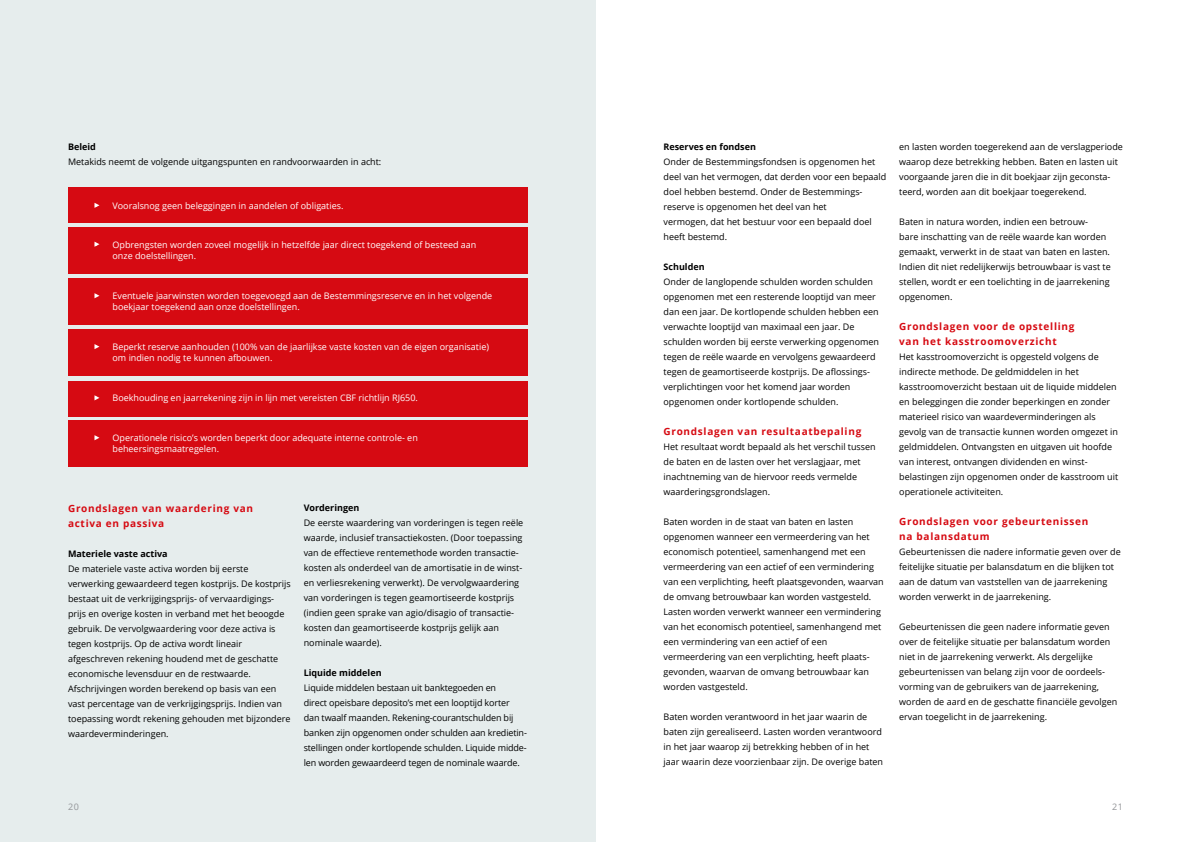
<style>
.page{position:relative;width:1191px;height:842px;background:#fff}
.page>*{position:absolute;margin:0;border:0;box-sizing:border-box;transform-origin:0 0}
.t1{font:700 10px/15px "Open Sans";letter-spacing:.07em;color:#d60a12}
.t2{font:9px/15px "Open Sans";color:#000}
.t3{font:9px/11px "Open Sans";color:#fff}
.t4{font:700 9px "Open Sans";color:#000}
.t5{font:9px "Open Sans";color:#939598}
</style>
<div class="page">
<div style="left:0;top:0;width:595px;height:842px;background:#e6eded"></div>
<div style="left:68px;top:279px;width:459px;height:46px;background:#d60a12"></div>
<div style="left:68px;top:330px;width:459px;height:46px;background:#d60a12"></div>
<div style="left:68px;top:227px;width:459px;height:47px;background:#d60a12"></div>
<div style="left:68px;top:420px;width:459px;height:47px;background:#d60a12"></div>
<div style="left:68px;top:188px;width:459px;height:35px;background:#d60a12"></div>
<div style="left:68px;top:381px;width:459px;height:35px;background:#d60a12"></div>
<svg style="left:94px;top:242px;width:5px;height:5px"></svg>
<svg style="left:94px;top:203px;width:5px;height:5px"></svg>
<svg style="left:94px;top:435px;width:5px;height:5px"></svg>
<svg style="left:94px;top:395px;width:5px;height:5px"></svg>
<svg style="left:94px;top:344px;width:5px;height:5px"></svg>
<svg style="left:94px;top:293px;width:5px;height:5px"></svg>
<p class="t4" style="left:68px;top:140px;width:29px">Beleid</p>
<p class="t2" style="left:68px;top:154px;width:315px">Metakids neemt de volgende uitgangspunten en randvoorwaarden in acht:</p>
<p class="t3" style="left:94px;top:200px;width:250px">• Vooralsnog geen beleggingen in aandelen of obligaties.</p>
<p class="t3" style="left:112px;top:239px;width:365px;text-indent:-18px">• Opbrengsten worden zoveel mogelijk in hetzelfde jaar direct toegekend of besteed aan onze doelstellingen.</p>
<p class="t3" style="left:112px;top:290px;width:381px;text-indent:-18px">• Eventuele jaarwinsten worden toegevoegd aan de Bestemmingsreserve en in het volgende boekjaar toegekend aan onze doelstellingen.</p>
<p class="t3" style="left:112px;top:341px;width:378px;text-indent:-18px">• Beperkt reserve aanhouden (100% van de jaarlijkse vaste kosten van de eigen organisatie) om indien nodig te kunnen afbouwen.</p>
<p class="t3" style="left:94px;top:392px;width:325px">• Boekhouding en jaarrekening zijn in lijn met vereisten CBF richtlijn RJ650.</p>
<p class="t3" style="left:112px;top:432px;width:307px;text-indent:-18px">• Operationele risico’s worden beperkt door adequate interne controle- en beheersingsmaatregelen.</p>
<p class="t1" style="left:68px;top:500px;width:186px">Grondslagen van waardering van activa en passiva</p>
<p class="t4" style="left:68px;top:547px;width:101px">Materiele vaste activa</p>
<p class="t2" style="left:68px;top:561px;width:224px">De materiele vaste activa worden bij eerste verwerking gewaardeerd tegen kostprijs. De kostprijs bestaat uit de verkrijgingsprijs- of vervaardigings&shy;prijs en overige kosten in verband met het beoogde gebruik. De vervolgwaardering voor deze activa is tegen kostprijs. Op de activa wordt lineair afgeschreven rekening houdend met de geschatte economische levensduur en de restwaarde.<br>Afschrijvingen worden berekend op basis van een vast percentage van de verkrijgingsprijs. Indien van toepassing wordt rekening gehouden met bijzondere waardeverminderingen.</p>
<p class="t4" style="left:304px;top:501px;width:57px">Vorderingen</p>
<p class="t2" style="left:304px;top:515px;width:221px">De eerste waardering van vorderingen is tegen reële waarde, inclusief transactiekosten. (Door toepassing van de effectieve rentemethode worden transactie&shy;kosten als onderdeel van de amortisatie in de winst&shy;en verliesrekening verwerkt). De vervolgwaardering van vorderingen is tegen geamortiseerde kostprijs (indien geen sprake van agio/disagio of transactie&shy;kosten dan geamortiseerde kostprijs gelijk aan nominale waarde).</p>
<p class="t4" style="left:304px;top:666px;width:79px">Liquide middelen</p>
<p class="t2" style="left:304px;top:680px;width:225px">Liquide middelen bestaan uit banktegoeden en<br>direct opeisbare deposito’s met een looptijd korter dan twaalf maanden. Rekening-courantschulden bij banken zijn opgenomen onder schulden aan kredietin&shy;stellingen onder kortlopende schulden. Liquide midde&shy;len worden gewaardeerd tegen de nominale waarde.</p>
<p class="t4" style="left:663px;top:140px;width:94px">Reserves en fondsen</p>
<p class="t2" style="left:663px;top:154px;width:224px">Onder de Bestemmingsfondsen is opgenomen het deel van het vermogen, dat derden voor een bepaald doel hebben bestemd. Onder de Bestemmings&shy;reserve is opgenomen het deel van het<br>vermogen, dat het bestuur voor een bepaald doel heeft bestemd.</p>
<p class="t4" style="left:663px;top:260px;width:43px">Schulden</p>
<p class="t2" style="left:663px;top:274px;width:217px">Onder de langlopende schulden worden schulden opgenomen met een resterende looptijd van meer dan een jaar. De kortlopende schulden hebben een verwachte looptijd van maximaal een jaar. De schulden worden bij eerste verwerking opgenomen tegen de reële waarde en vervolgens gewaardeerd tegen de geamortiseerde kostprijs. De aflossings&shy;verplichtingen voor het komend jaar worden opgenomen onder kortlopende schulden.</p>
<p class="t1" style="left:663px;top:424px;width:199px">Grondslagen van resultaatbepaling</p>
<p class="t2" style="left:663px;top:439px;width:214px">Het resultaat wordt bepaald als het verschil tussen de baten en de lasten over het verslagjaar, met inachtneming van de hiervoor reeds vermelde waarderingsgrondslagen.</p>
<p class="t2" style="left:663px;top:514px;width:222px">Baten worden in de staat van baten en lasten opgenomen wanneer een vermeerdering van het economisch potentieel, samenhangend met een vermeerdering van een actief of een vermindering van een verplichting, heeft plaatsgevonden, waarvan de omvang betrouwbaar kan worden vastgesteld.<br>Lasten worden verwerkt wanneer een vermindering van het economisch potentieel, samenhangend met een vermindering van een actief of een vermeerdering van een verplichting, heeft plaats&shy;gevonden, waarvan de omvang betrouwbaar kan worden vastgesteld.</p>
<p class="t2" style="left:663px;top:709px;width:221px">Baten worden verantwoord in het jaar waarin de baten zijn gerealiseerd. Lasten worden verantwoord in het jaar waarop zij betrekking hebben of in het jaar waarin deze voorzienbaar zijn. De overige baten</p>
<p class="t2" style="left:899px;top:139px;width:225px">en lasten worden toegerekend aan de verslagperiode waarop deze betrekking hebben. Baten en lasten uit voorgaande jaren die in dit boekjaar zijn geconsta&shy;teerd, worden aan dit boekjaar toegerekend.</p>
<p class="t2" style="left:899px;top:214px;width:213px">Baten in natura worden, indien een betrouw-<br>bare inschatting van de reële waarde kan worden gemaakt, verwerkt in de staat van baten en lasten.<br>Indien dit niet redelijkerwijs betrouwbaar is vast te stellen, wordt er een toelichting in de jaarrekening opgenomen.</p>
<p class="t1" style="left:899px;top:319px;width:177px">Grondslagen voor de opstelling van het kasstroomoverzicht</p>
<p class="t2" style="left:899px;top:349px;width:220px">Het kasstroomoverzicht is opgesteld volgens de indirecte methode. De geldmiddelen in het kasstroomoverzicht bestaan uit de liquide middelen en beleggingen die zonder beperkingen en zonder materieel risico van waardeverminderingen als gevolg van de transactie kunnen worden omgezet in geldmiddelen. Ontvangsten en uitgaven uit hoofde van interest, ontvangen dividenden en winst&shy;belastingen zijn opgenomen onder de kasstroom uit operationele activiteiten.</p>
<p class="t1" style="left:899px;top:514px;width:191px">Grondslagen voor gebeurtenissen na balansdatum</p>
<p class="t2" style="left:899px;top:544px;width:223px">Gebeurtenissen die nadere informatie geven over de feitelijke situatie per balansdatum en die blijken tot aan de datum van vaststellen van de jaarrekening worden verwerkt in de jaarrekening.</p>
<p class="t2" style="left:899px;top:619px;width:220px">Gebeurtenissen die geen nadere informatie geven over de feitelijke situatie per balansdatum worden niet in de jaarrekening verwerkt. Als dergelijke gebeurtenissen van belang zijn voor de oordeels&shy;vorming van de gebruikers van de jaarrekening, worden de aard en de geschatte financiële gevolgen ervan toegelicht in de jaarrekening.</p>
<p class="t5" style="left:68px;top:801px;width:12px">20</p>
<p class="t5" style="left:1112px;top:801px;width:12px">21</p>
</div>
